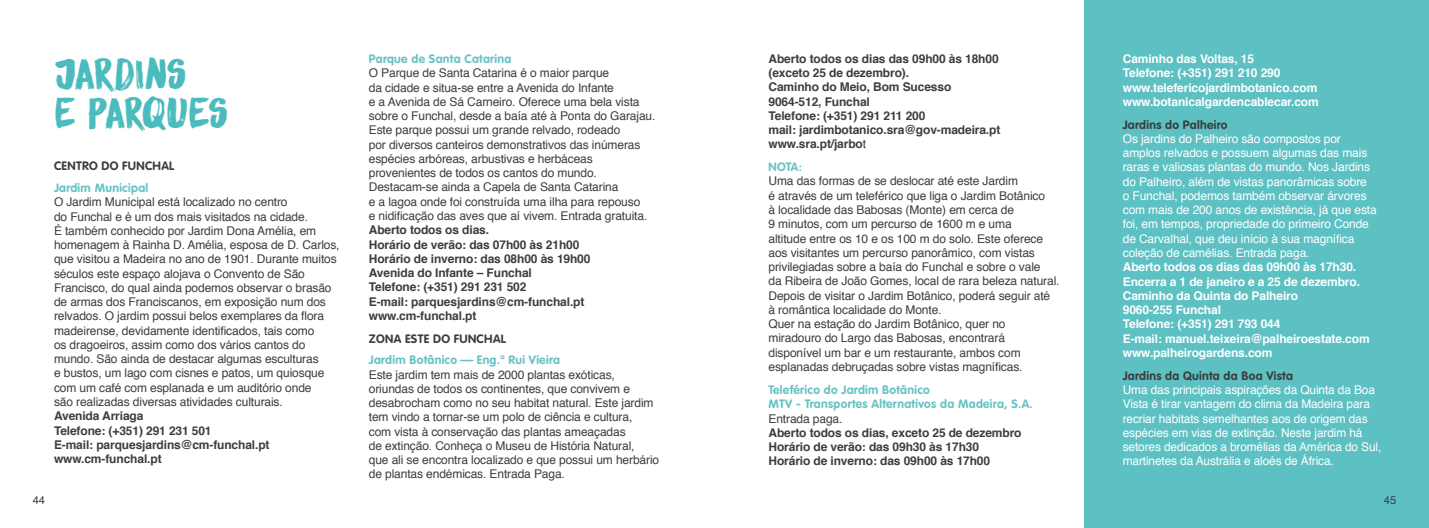
<style>
.page{position:relative;width:1429px;height:528px;background:#fff}
.page>*{position:absolute;margin:0;border:0;box-sizing:border-box;transform-origin:0 0}
.t1{font:37.5px/39px "DK Sensory Overload";letter-spacing:-.045em;color:#4bbbbe}
.t2{font:12px/14.2px "Helvetica";letter-spacing:-.01em;color:#3d3d3c}
.t3{font:12px/14.2px "Helvetica";letter-spacing:-.01em;color:#fff}
.t4{font:700 12px/14.2px "Helvetica";letter-spacing:-.01em;color:#3d3d3c}
.t5{font:700 12px/14.2px "Helvetica";letter-spacing:-.01em;color:#fff}
.t6{font:700 12px/14.2px "VAG Rounded LT";letter-spacing:.025em;color:#68c2c5}
.t7{font:700 12px "VAG Rounded LT";letter-spacing:.025em;color:#3d3d3c}
.t8{font:11.25px "Helvetica";color:#3d3d3c}
.s1{font-weight:400}
</style>
<div class="page">
<div style="left:1084px;top:0;width:345px;height:527px;background:#5dc1c4"></div>
<h1 class="t1" style="left:54px;top:53px;width:176px">JARDINS<br>E PARQUES</h1>
<p class="t7" style="left:54px;top:158px;width:122px">CENTRO DO FUNCHAL</p>
<p class="t6" style="left:54px;top:181px;width:96px">Jardim Municipal</p>
<p class="t2" style="left:54px;top:195px;width:287px">O Jardim Municipal está localizado no centro<br>do Funchal e é um dos mais visitados na cidade.<br>É também conhecido por Jardim Dona Amélia, em homenagem à Rainha D. Amélia, esposa de D. Carlos, que visitou a Madeira no ano de 1901. Durante muitos séculos este espaço alojava o Convento de São Francisco, do qual ainda podemos observar o brasão de armas dos Franciscanos, em exposição num dos relvados. O jardim possui belos exemplares da flora madeirense, devidamente identificados, tais como<br>os dragoeiros, assim como dos vários cantos do mundo. São ainda de destacar algumas esculturas<br>e bustos, um lago com cisnes e patos, um quiosque com um café com esplanada e um auditório onde<br>são realizadas diversas atividades culturais.</p>
<p class="t4" style="left:54px;top:408px;width:217px">Avenida Arriaga<br>Telefone: (+351) 291 231 501<br>E-mail: parquesjardins@cm-funchal.pt www.cm-funchal.pt</p>
<p class="t6" style="left:369px;top:52px;width:144px">Parque de Santa Catarina</p>
<p class="t2" style="left:369px;top:66px;width:288px">O Parque de Santa Catarina é o maior parque<br>da cidade e situa-se entre a Avenida do Infante<br>e a Avenida de Sá Carneiro. Oferece uma bela vista sobre o Funchal, desde a baía até à Ponta do Garajau.<br>Este parque possui um grande relvado, rodeado<br>por diversos canteiros demonstrativos das inúmeras espécies arbóreas, arbustivas e herbáceas provenientes de todos os cantos do mundo.<br>Destacam-se ainda a Capela de Santa Catarina<br>e a lagoa onde foi construída uma ilha para repouso<br>e nidificação das aves que aí vivem. Entrada gratuita.</p>
<p class="t4" style="left:369px;top:223px;width:223px">Aberto todos os dias.<br>Horário de verão: das 07h00 às 21h00<br>Horário de inverno: das 08h00 às 19h00<br>Avenida do Infante – Funchal<br>Telefone: (+351) 291 231 502<br>E-mail: parquesjardins@cm-funchal.pt www.cm-funchal.pt</p>
<p class="t7" style="left:369px;top:331px;width:139px">ZONA ESTE DO FUNCHAL</p>
<p class="t6" style="left:369px;top:353px;width:193px">Jardim Botânico — Eng.º Rui Vieira</p>
<p class="t2" style="left:369px;top:367px;width:292px">Este jardim tem mais de 2000 plantas exóticas, oriundas de todos os continentes, que convivem e desabrocham como no seu habitat natural. Este jardim tem vindo a tornar-se um polo de ciência e cultura,<br>com vista à conservação das plantas ameaçadas<br>de extinção. Conheça o Museu de História Natural,<br>que ali se encontra localizado e que possui um herbário de plantas endémicas. Entrada Paga.</p>
<p class="t4" style="left:768px;top:52px;width:233px">Aberto todos os dias das 09h00 às 18h00 (exceto 25 de dezembro).<br>Caminho do Meio, Bom Sucesso<br>9064-512, Funchal<br>Telefone: (+351) 291 211 200<br>mail: jardimbotanico.sra@gov-madeira.pt www.sra.pt/jarbo<span class="s1">t</span></p>
<p class="t6" style="left:768px;top:160px;width:35px">NOTA:</p>
<p class="t2" style="left:768px;top:174px;width:292px">Uma das formas de se deslocar até este Jardim<br>é através de um teleférico que liga o Jardim Botânico<br>à localidade das Babosas (Monte) em cerca de<br>9 minutos, com um percurso de 1600 m e uma<br>altitude entre os 10 e os 100 m do solo. Este oferece aos visitantes um percurso panorâmico, com vistas privilegiadas sobre a baía do Funchal e sobre o vale<br>da Ribeira de João Gomes, local de rara beleza natural.<br>Depois de visitar o Jardim Botânico, poderá seguir até à romântica localidade do Monte.<br>Quer na estação do Jardim Botânico, quer no miradouro do Largo das Babosas, encontrará disponível um bar e um restaurante, ambos com esplanadas debruçadas sobre vistas magníficas.</p>
<p class="t6" style="left:768px;top:383px;width:266px">Teleférico do Jardim Botânico<br>MTV - Transportes Alternativos da Madeira, S.A.</p>
<p class="t2" style="left:768px;top:411px;width:75px">Entrada paga.</p>
<p class="t4" style="left:768px;top:425px;width:255px">Aberto todos os dias, exceto 25 de dezembro<br>Horário de verão: das 09h30 às 17h30<br>Horário de inverno: das 09h00 às 17h00</p>
<p class="t5" style="left:1123px;top:52px;width:198px">Caminho das Voltas, 15<br>Telefone: (+351) 291 210 290 www.telefericojardimbotanico.com www.botanicalgardencablecar.com</p>
<p class="t7" style="left:1123px;top:117px;width:106px">Jardins do Palheiro</p>
<p class="t3" style="left:1123px;top:132px;width:255px">Os jardins do Palheiro são compostos por amplos relvados e possuem algumas das mais raras e valiosas plantas do mundo. Nos Jardins do Palheiro, além de vistas panorâmicas sobre<br>o Funchal, podemos também observar árvores com mais de 200 anos de existência, já que esta foi, em tempos, propriedade do primeiro Conde de Carvalhal, que deu início à sua magnífica coleção de camélias. Entrada paga.</p>
<p class="t5" style="left:1123px;top:260px;width:248px">Aberto todos os dias das 09h00 às 17h30.<br>Encerra a 1 de janeiro e a 25 de dezembro.<br>Caminho da Quinta do Palheiro<br>9060-255 Funchal<br>Telefone: (+351) 291 793 044<br>E-mail: manuel.teixeira@palheiroestate.com www.palheirogardens.com</p>
<p class="t7" style="left:1123px;top:368px;width:172px">Jardins da Quinta da Boa Vista</p>
<p class="t3" style="left:1123px;top:383px;width:260px">Uma das principais aspirações da Quinta da Boa Vista é tirar vantagem do clima da Madeira para recriar habitats semelhantes aos de origem das espécies em vias de extinção. Neste jardim há setores dedicados a bromélias da América do Sul, martinetes da Austrália e aloés de África.</p>
<p class="t8" style="left:33px;top:490px;width:14px">44</p>
<p class="t8" style="left:1384px;top:490px;width:14px">45</p>
</div>
